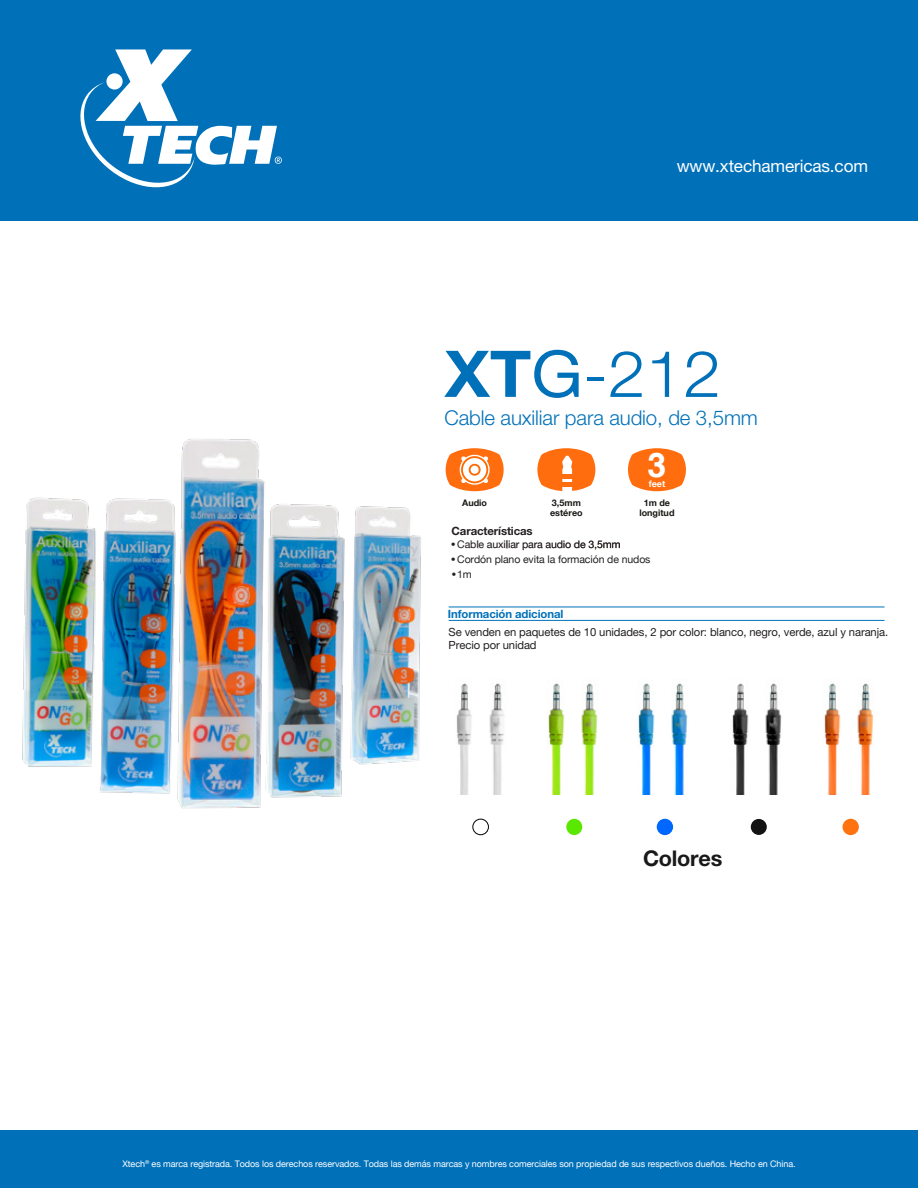
<style>
.page{position:relative;width:918px;height:1188px;background:#fff}
.page>*{position:absolute;margin:0;border:0;box-sizing:border-box;transform-origin:0 0}
.t1{font:300 64.5px "Helvetica Neue";color:#0071b9;scale:1.05 1}
.t2{font:700 33.9px "Helvetica";color:#fff}
.t3{font:700 21.75px "Helvetica Neue LT Pro";letter-spacing:-.01em;color:#191919}
.t4{font:300 20.4px "Helvetica Neue";letter-spacing:-.005em;color:#0071b9}
.t5{font:17.25px "Helvetica Neue LT Pro";letter-spacing:-.01em;color:#fff}
.t6{font:700 11.4px "Helvetica Neue LT Pro";letter-spacing:-.01em;color:#0071b9}
.t7{font:700 11.4px "Helvetica Neue LT Pro";letter-spacing:-.01em;color:#231f20}
.t8{font:11.25px/13.5px "Helvetica Neue LT Pro";letter-spacing:-.01em;color:#231f20}
.t9{font:10.5px "Helvetica Neue";letter-spacing:-.01em;color:#231f20}
.t10{font:9px "Helvetica Neue";letter-spacing:-.01em;color:#fff}
.t11{font:700 9px/10.8px "Helvetica Neue";color:#191714;text-align:center}
.t12{font:700 9px "Helvetica Neue";color:#fff}
.s1{font-weight:700}
.s2{font-weight:400}
.s3{font-family:"Helvetica"}
</style>
<div class="page">
<div style="left:0;top:1130px;width:918px;height:58px;background:#0071b9"></div>
<div style="left:0;top:0;width:918px;height:220px;background:#0071b9"></div>
<svg style="left:80px;top:49px;width:202px;height:139px"></svg>
<svg style="left:482px;top:540px;width:138px;height:10px"></svg>
<svg style="left:628px;top:448px;width:58px;height:43px;background:#ff8333"></svg>
<svg style="left:446px;top:448px;width:58px;height:43px"></svg>
<svg style="left:537px;top:448px;width:58px;height:44px"></svg>
<div style="left:562px;top:474px;width:11px;height:5px;background:#ff6d0e"></div>
<div style="left:562px;top:482px;width:11px;height:5px;background:#ff6d0e"></div>
<img style="left:181px;top:439px;width:84px;height:44px">
<img style="left:100px;top:478px;width:140px;height:331px">
<img style="left:215px;top:483px;width:127px;height:326px">
<img style="left:22px;top:478px;width:135px;height:309px">
<img style="left:296px;top:488px;width:186px;height:295px">
<hr style="left:449px;top:620px;width:436px;height:1px;background:#0071b9">
<hr style="left:449px;top:607px;width:436px;height:1px;background:#0071b9">
<img style="left:421px;top:671px;width:83px;height:123px">
<img style="left:823px;top:683px;width:51px;height:111px">
<img style="left:732px;top:683px;width:50px;height:111px">
<img style="left:637px;top:683px;width:52px;height:111px">
<img style="left:548px;top:683px;width:50px;height:111px">
<div style="left:473px;top:819px;width:16px;height:16px;border:1px solid #000;border-radius:50%"></div>
<div style="left:657px;top:819px;width:16px;height:16px;background:#0068ff;border-radius:50%"></div>
<div style="left:566px;top:819px;width:16px;height:16px;background:#5ae800;border-radius:50%"></div>
<div style="left:843px;top:819px;width:16px;height:16px;background:#ff7210;border-radius:50%"></div>
<div style="left:751px;top:819px;width:16px;height:16px;background:#131313;border-radius:50%"></div>
<h3 class="t5" style="left:677px;top:155px;width:193px">www.xtechamericas.com</h3>
<h1 class="t1" style="left:445px;top:322px;width:265px"><span class="s1">XT</span><span class="s2">G</span>-212</h1>
<h3 class="t4" style="left:445px;top:401px;width:315px">Cable auxiliar para audio, de 3,5mm</h3>
<p class="t11" style="left:462px;top:497px;width:26px">Audio</p>
<p class="t11" style="left:550px;top:497px;width:34px;text-align:left">3,5mm estéreo</p>
<p class="t7" style="left:452px;top:524px;width:83px">Características</p>
<h2 class="t2" style="left:648px;top:444px;width:20px">3</h2>
<p class="t12" style="left:649px;top:478px;width:18px">feet</p>
<p class="t11" style="left:639px;top:497px;width:37px">1m de longitud</p>
<p class="t9" style="left:452px;top:538px;width:170px"><span class="s3">•</span> Cable auxiliar para audio de 3,5mm</p>
<p class="t9" style="left:452px;top:568px;width:21px"><span class="s3">•</span>1m</p>
<p class="t9" style="left:452px;top:553px;width:200px"><span class="s3">•</span> Cordón plano evita la formación de nudos</p>
<p class="t6" style="left:448px;top:607px;width:117px">Información adicional</p>
<p class="t8" style="left:449px;top:624px;width:441px">Se venden en paquetes de 10 unidades, 2 por color: blanco, negro, verde, azul y naranja.<br>Precio por unidad</p>
<h3 class="t3" style="left:643px;top:845px;width:81px">Colores</h3>
<p class="t10" style="left:122px;top:1158px;width:675px">Xtech<sup>®</sup> es marca registrada. Todos los derechos reservados. Todas las demás marcas y nombres comerciales son propiedad de sus respectivos dueños. Hecho en China.</p>
</div>
